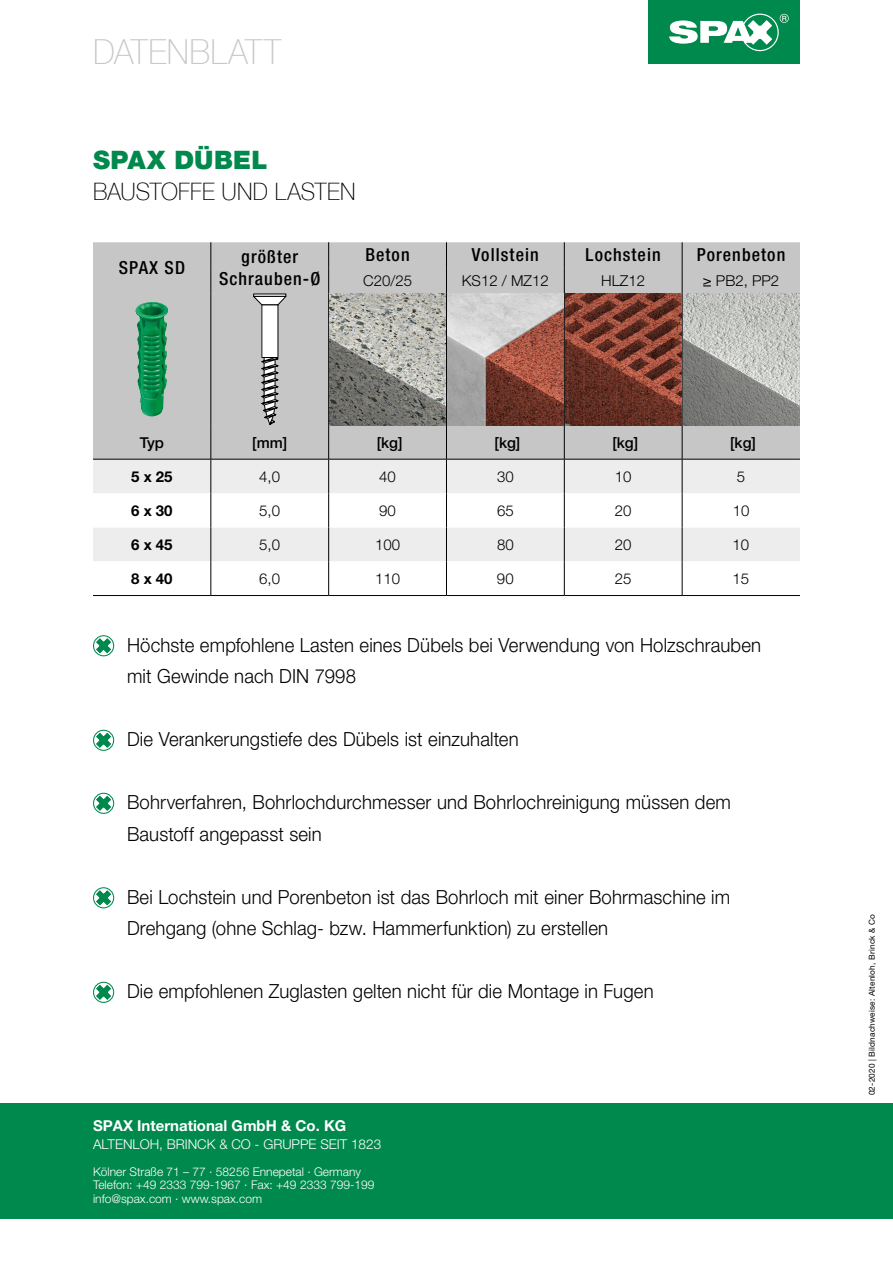
<style>
.page{position:relative;width:893px;height:1263px;background:#fff}
.page>*{position:absolute;margin:0;border:0;box-sizing:border-box;transform-origin:0 0}
.t1{font:100 34.5px "Helvetica Neue";letter-spacing:.01em;color:#c8c8c8;scale:.95 1}
.t2{font:900 25.5px "Helvetica Neue LT Pro";letter-spacing:.01em;color:#00894d}
.t3{font:100 24px "Helvetica Neue";color:#000;scale:.95 1}
.t4{font:300 19.5px/31.5px "Helvetica Neue LT Pro";letter-spacing:.01em;color:#000;scale:.95 1}
.t5{font:500 condensed 18px/21.6px "Helvetica Neue LT Pro";letter-spacing:.06em;color:#000;text-align:center}
.t6{font:300 15px "Helvetica Neue LT Pro";color:#000}
.t7{font:700 15px "Helvetica Neue LT Pro";color:#fff}
.t8{font:500 15px "Helvetica Neue LT Pro";color:#000}
.t9{font:700 15px "Helvetica Neue LT Pro";color:#000}
.t10{font:300 13.5px "Helvetica Neue LT Pro";color:#fff}
.t11{font:300 12px/13.5px "Helvetica Neue LT Pro";color:#fff}
.t12{font:8.25px "Helvetica Neue LT Pro";letter-spacing:.02em;color:#000}
</style>
<div class="page">
<div style="left:648px;top:0;width:152px;height:64px;background:#00894d"></div>
<svg style="left:669px;top:14px;width:120px;height:37px"></svg>
<div style="left:93px;top:242px;width:707px;height:217px;background:#c6c6c6"></div>
<div style="left:93px;top:460px;width:707px;height:33px;background:#ededed"></div>
<svg style="left:93px;top:493px;width:707px;height:102px"></svg>
<svg style="left:210px;top:242px;width:1px;height:51px"></svg>
<svg style="left:328px;top:242px;width:1px;height:51px"></svg>
<svg style="left:446px;top:242px;width:1px;height:51px"></svg>
<svg style="left:564px;top:242px;width:1px;height:51px"></svg>
<svg style="left:682px;top:242px;width:1px;height:51px"></svg>
<hr style="left:210px;top:293px;width:1px;height:132px;background:#000">
<hr style="left:328px;top:293px;width:1px;height:132px;background:#000">
<hr style="left:446px;top:293px;width:1px;height:132px;background:#000">
<hr style="left:564px;top:293px;width:1px;height:132px;background:#000">
<hr style="left:682px;top:293px;width:1px;height:132px;background:#000">
<hr style="left:210px;top:425px;width:1px;height:34px;background:#000">
<hr style="left:328px;top:425px;width:1px;height:34px;background:#000">
<hr style="left:446px;top:425px;width:1px;height:34px;background:#000">
<hr style="left:564px;top:425px;width:1px;height:34px;background:#000">
<hr style="left:682px;top:425px;width:1px;height:34px;background:#000">
<hr style="left:210px;top:459px;width:1px;height:34px;background:#000">
<hr style="left:328px;top:459px;width:1px;height:34px;background:#000">
<hr style="left:446px;top:459px;width:1px;height:34px;background:#000">
<hr style="left:564px;top:459px;width:1px;height:34px;background:#000">
<hr style="left:682px;top:459px;width:1px;height:34px;background:#000">
<hr style="left:210px;top:493px;width:1px;height:34px;background:#000">
<hr style="left:328px;top:493px;width:1px;height:34px;background:#000">
<hr style="left:446px;top:493px;width:1px;height:34px;background:#000">
<hr style="left:564px;top:493px;width:1px;height:34px;background:#000">
<hr style="left:682px;top:493px;width:1px;height:34px;background:#000">
<hr style="left:210px;top:527px;width:1px;height:34px;background:#000">
<hr style="left:328px;top:527px;width:1px;height:34px;background:#000">
<hr style="left:446px;top:527px;width:1px;height:34px;background:#000">
<hr style="left:564px;top:527px;width:1px;height:34px;background:#000">
<hr style="left:682px;top:527px;width:1px;height:34px;background:#000">
<hr style="left:210px;top:561px;width:1px;height:34px;background:#000">
<hr style="left:328px;top:561px;width:1px;height:34px;background:#000">
<hr style="left:446px;top:561px;width:1px;height:34px;background:#000">
<hr style="left:564px;top:561px;width:1px;height:34px;background:#000">
<hr style="left:682px;top:561px;width:1px;height:34px;background:#000">
<hr style="left:93px;top:595px;width:118px;height:1px;background:#000">
<hr style="left:211px;top:595px;width:118px;height:1px;background:#000">
<hr style="left:329px;top:595px;width:117px;height:1px;background:#000">
<hr style="left:446px;top:595px;width:118px;height:1px;background:#000">
<hr style="left:564px;top:595px;width:118px;height:1px;background:#000">
<hr style="left:682px;top:595px;width:118px;height:1px;background:#000">
<hr style="left:93px;top:459px;width:118px;height:1px;background:#000">
<hr style="left:211px;top:459px;width:118px;height:1px;background:#000">
<hr style="left:329px;top:459px;width:117px;height:1px;background:#000">
<hr style="left:446px;top:459px;width:118px;height:1px;background:#000">
<hr style="left:564px;top:459px;width:118px;height:1px;background:#000">
<hr style="left:682px;top:459px;width:118px;height:1px;background:#000">
<img style="left:135px;top:302px;width:33px;height:115px">
<svg style="left:253px;top:296px;width:33px;height:10px"></svg>
<svg style="left:252px;top:356px;width:35px;height:70px;background:#a6a6a6"></svg>
<div style="left:262px;top:305px;width:16px;height:52px;background:#fff"></div>
<img style="left:330px;top:293px;width:115px;height:132px">
<img style="left:448px;top:293px;width:115px;height:132px">
<img style="left:565px;top:293px;width:116px;height:132px">
<img style="left:683px;top:293px;width:117px;height:132px">
<div style="left:0;top:1103px;width:893px;height:116px;background:#00894d"></div>
<svg style="left:93px;top:635px;width:22px;height:22px"></svg>
<svg style="left:93px;top:729px;width:22px;height:22px"></svg>
<svg style="left:93px;top:792px;width:22px;height:22px"></svg>
<svg style="left:93px;top:887px;width:22px;height:22px"></svg>
<svg style="left:93px;top:981px;width:22px;height:22px"></svg>
<h1 class="t1" style="left:93px;top:25px;width:199px">DATENBLATT</h1>
<h2 class="t2" style="left:93px;top:144px;width:176px">SPAX DÜBEL</h2>
<p class="t3" style="left:93px;top:174px;width:278px">BAUSTOFFE UND LASTEN</p>
<p class="t5" style="left:119px;top:257px;width:68px">SPAX SD</p>
<p class="t5" style="left:219px;top:246px;width:103px">größter<br>Schrauben-Ø</p>
<p class="t5" style="left:365px;top:244px;width:46px">Beton</p>
<p class="t5" style="left:472px;top:244px;width:68px">Vollstein</p>
<p class="t5" style="left:586px;top:244px;width:77px">Lochstein</p>
<p class="t5" style="left:697px;top:244px;width:90px">Porenbeton</p>
<p class="t6" style="left:363px;top:271px;width:50px">C20/25</p>
<p class="t6" style="left:462px;top:271px;width:88px">KS12 / MZ12</p>
<p class="t6" style="left:601px;top:271px;width:45px">HLZ12</p>
<p class="t6" style="left:703px;top:271px;width:78px">≥ PB2, PP2</p>
<p class="t8" style="left:140px;top:433px;width:26px">Typ</p>
<p class="t8" style="left:252px;top:433px;width:36px">[mm]</p>
<p class="t8" style="left:377px;top:433px;width:27px">[kg]</p>
<p class="t8" style="left:495px;top:433px;width:27px">[kg]</p>
<p class="t8" style="left:612px;top:433px;width:27px">[kg]</p>
<p class="t8" style="left:730px;top:433px;width:27px">[kg]</p>
<p class="t9" style="left:131px;top:467px;width:43px">5 x 25</p>
<p class="t6" style="left:259px;top:467px;width:22px">4,0</p>
<p class="t6" style="left:379px;top:467px;width:18px">40</p>
<p class="t6" style="left:497px;top:467px;width:18px">30</p>
<p class="t6" style="left:615px;top:467px;width:18px">10</p>
<p class="t6" style="left:737px;top:467px;width:10px">5</p>
<p class="t9" style="left:131px;top:501px;width:43px">6 x 30</p>
<p class="t6" style="left:259px;top:501px;width:22px">5,0</p>
<p class="t6" style="left:379px;top:501px;width:18px">90</p>
<p class="t6" style="left:497px;top:501px;width:18px">65</p>
<p class="t6" style="left:615px;top:501px;width:18px">20</p>
<p class="t6" style="left:733px;top:501px;width:18px">10</p>
<p class="t9" style="left:131px;top:535px;width:43px">6 x 45</p>
<p class="t6" style="left:259px;top:535px;width:22px">5,0</p>
<p class="t6" style="left:375px;top:535px;width:27px">100</p>
<p class="t6" style="left:497px;top:535px;width:18px">80</p>
<p class="t6" style="left:615px;top:535px;width:18px">20</p>
<p class="t6" style="left:733px;top:535px;width:18px">10</p>
<p class="t9" style="left:131px;top:569px;width:43px">8 x 40</p>
<p class="t6" style="left:259px;top:569px;width:22px">6,0</p>
<p class="t6" style="left:375px;top:569px;width:27px">110</p>
<p class="t6" style="left:497px;top:569px;width:18px">90</p>
<p class="t6" style="left:615px;top:569px;width:18px">25</p>
<p class="t6" style="left:733px;top:569px;width:18px">15</p>
<p class="t4" style="left:127px;top:629px;width:669px">Höchste empfohlene Lasten eines Dübels bei Verwendung von Holzschrauben mit Gewinde nach DIN 7998</p>
<p class="t4" style="left:127px;top:723px;width:414px">Die Verankerungstiefe des Dübels ist einzuhalten</p>
<p class="t4" style="left:127px;top:786px;width:637px">Bohrverfahren, Bohrlochdurchmesser und Bohrlochreinigung müssen dem<br>Baustoff angepasst sein</p>
<p class="t4" style="left:127px;top:881px;width:636px">Bei Lochstein und Porenbeton ist das Bohrloch mit einer Bohrmaschine im<br>Drehgang (ohne Schlag- bzw. Hammerfunktion) zu erstellen</p>
<p class="t4" style="left:127px;top:975px;width:556px">Die empfohlenen Zuglasten gelten nicht für die Montage in Fugen</p>
<p class="t7" style="left:93px;top:1116px;width:255px">SPAX International GmbH &amp; Co. KG</p>
<p class="t10" style="left:93px;top:1135px;width:290px">ALTENLOH, BRINCK &amp; CO - GRUPPE SEIT 1823</p>
<p class="t11" style="left:93px;top:1164px;width:283px">Kölner Straße 71 – 77 · 58256 Ennepetal · Germany<br>Telefon: +49 2333 799-1967 · Fax: +49 2333 799-199 info@spax.com · www.spax.com</p>
<p class="t12" style="left:867px;top:1095px;width:183px;rotate:-90deg">02-2020 | Bildnachweise: Altenloh, Brinck &amp; Co</p>
</div>
